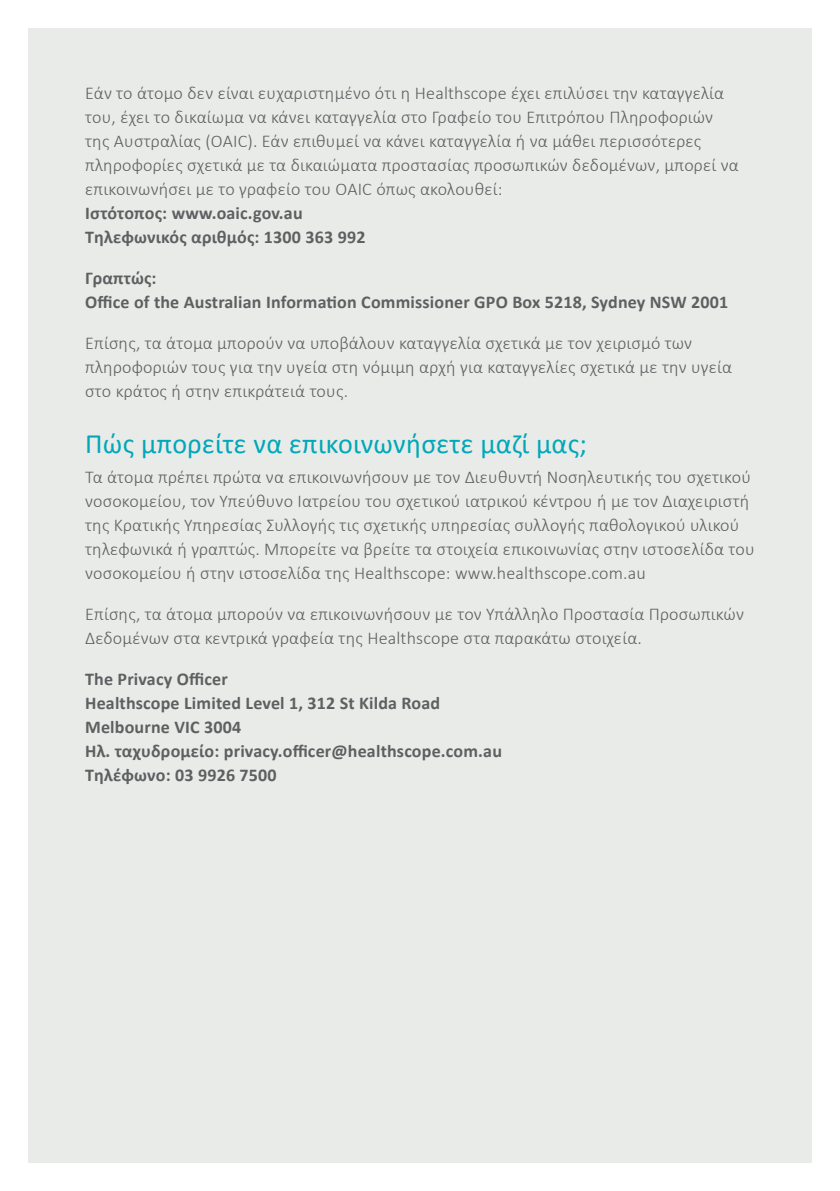
<style>
.page{position:relative;width:840px;height:1191px;background:#fff}
.page>*{position:absolute;margin:0;border:0;box-sizing:border-box;transform-origin:0 0}
.t1{font:28px "Calibri";letter-spacing:.01em;color:#00a8b9}
.t2{font:300 18px/24px "Calibri";letter-spacing:.01em;color:#5f5f62}
.t3{font:700 18px/24px "Calibri";letter-spacing:.01em;color:#5f5f62}
</style>
<div class="page">
<div style="left:28px;top:28px;width:783px;height:1134px;background:#e9ebe8"></div>
<p class="t2" style="left:85px;top:80px;width:654px">Εάν το άτομο δεν είναι ευχαριστημένο ότι η Healthscope έχει επιλύσει την καταγγελία του, έχει το δικαίωμα να κάνει καταγγελία στο Γραφείο του Επιτρόπου Πληροφοριών της Αυστραλίας (OAIC). Εάν επιθυμεί να κάνει καταγγελία ή να μάθει περισσότερες πληροφορίες σχετικά με τα δικαιώματα προστασίας προσωπικών δεδομένων, μπορεί να επικοινωνήσει με το γραφείο του OAIC όπως ακολουθεί:</p>
<p class="t3" style="left:85px;top:200px;width:282px">Ιστότοπος: www.oaic.gov.au<br>Τηλεφωνικός αριθμός: 1300 363 992</p>
<p class="t3" style="left:85px;top:265px;width:644px">Γραπτώς:<br>Office of the Australian Information Commissioner GPO Box 5218, Sydney NSW 2001</p>
<p class="t2" style="left:85px;top:330px;width:648px">Επίσης, τα άτομα μπορούν να υποβάλουν καταγγελία σχετικά με τον χειρισμό των πληροφοριών τους για την υγεία στη νόμιμη αρχή για καταγγελίες σχετικά με την υγεία στο κράτος ή στην επικράτειά τους.</p>
<h1 class="t1" style="left:85px;top:424px;width:503px">Πώς μπορείτε να επικοινωνήσετε μαζί μας;</h1>
<p class="t2" style="left:85px;top:464px;width:671px">Τα άτομα πρέπει πρώτα να επικοινωνήσουν με τον Διευθυντή Νοσηλευτικής του σχετικού νοσοκομείου, τον Υπεύθυνο Ιατρείου του σχετικού ιατρικού κέντρου ή με τον Διαχειριστή της Κρατικής Υπηρεσίας Συλλογής τις σχετικής υπηρεσίας συλλογής παθολογικού υλικού τηλεφωνικά ή γραπτώς. Μπορείτε να βρείτε τα στοιχεία επικοινωνίας στην ιστοσελίδα του νοσοκομείου ή στην ιστοσελίδα της Healthscope: www.healthscope.com.au</p>
<p class="t2" style="left:85px;top:601px;width:660px">Επίσης, τα άτομα μπορούν να επικοινωνήσουν με τον Υπάλληλο Προστασία Προσωπικών<br>Δεδομένων στα κεντρικά γραφεία της Healthscope στα παρακάτω στοιχεία.</p>
<p class="t3" style="left:85px;top:666px;width:418px">The Privacy Officer<br>Healthscope Limited Level 1, 312 St Kilda Road Melbourne VIC 3004<br>Ηλ. ταχυδρομείο: privacy.officer@healthscope.com.au Τηλέφωνο: 03 9926 7500</p>
</div>
